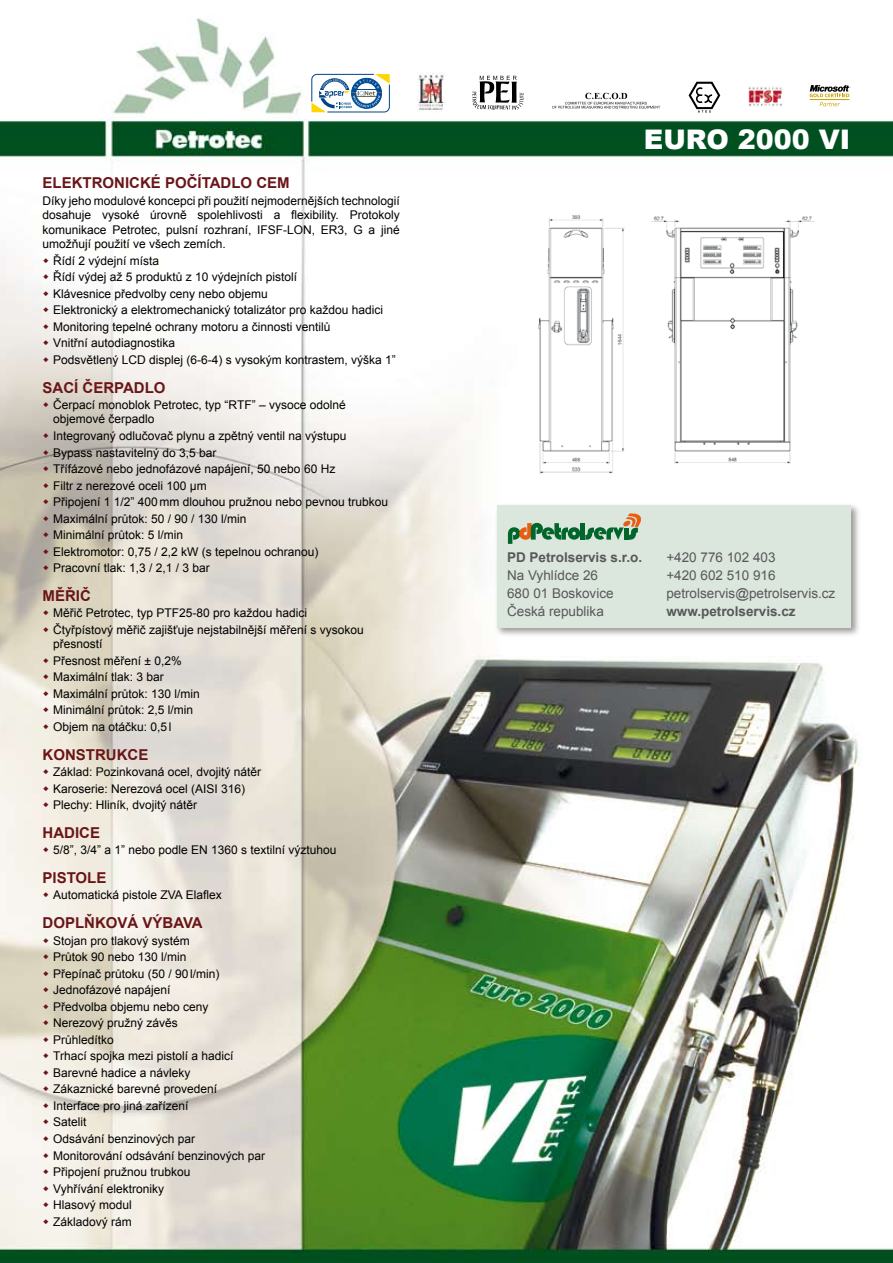
<style>
.page{position:relative;width:893px;height:1263px;background:#fff}
.page>*{position:absolute;margin:0;border:0;box-sizing:border-box;transform-origin:0 0}
.t1{font:900 27px "Arial";color:#fff}
.t2{font:700 15px "Arial";color:#6a1518}
.t3{font:13.5px/18px "Arial";color:#58585a}
.t4{font:700 13.5px "Arial";color:#58585a}
.t5{font:12px/16.5px "Arial";color:#000}
</style>
<div class="page">
<img style="left:0;top:18px;width:893px;height:1245px">
<img style="left:418px;top:73px;width:28px;height:40px">
<svg style="left:472px;top:76px;width:52px;height:34px"></svg>
<svg style="left:552px;top:93px;width:108px;height:16px"></svg>
<img style="left:739px;top:79px;width:52px;height:35px">
<svg style="left:689px;top:82px;width:31px;height:31px"></svg>
<svg style="left:311px;top:74px;width:79px;height:39px"></svg>
<svg style="left:810px;top:85px;width:40px;height:21px"></svg>
<img style="left:522px;top:193px;width:299px;height:290px">
<div style="left:494px;top:502px;width:367px;height:137px;background:#000;opacity:.4"></div>
<div style="left:497px;top:505px;width:353px;height:122px;background:#dbe6dc"></div>
<svg style="left:508px;top:513px;width:133px;height:31px"></svg>
<svg style="left:44px;top:258px;width:4px;height:5px"></svg>
<svg style="left:44px;top:274px;width:4px;height:5px"></svg>
<svg style="left:44px;top:291px;width:4px;height:5px"></svg>
<svg style="left:44px;top:307px;width:4px;height:5px"></svg>
<svg style="left:44px;top:324px;width:4px;height:5px"></svg>
<svg style="left:44px;top:340px;width:4px;height:5px"></svg>
<svg style="left:44px;top:357px;width:4px;height:5px"></svg>
<svg style="left:44px;top:402px;width:4px;height:5px"></svg>
<svg style="left:44px;top:433px;width:4px;height:5px"></svg>
<svg style="left:44px;top:450px;width:4px;height:5px"></svg>
<svg style="left:44px;top:466px;width:4px;height:5px"></svg>
<svg style="left:44px;top:483px;width:4px;height:5px"></svg>
<svg style="left:44px;top:499px;width:4px;height:5px"></svg>
<svg style="left:44px;top:516px;width:4px;height:5px"></svg>
<svg style="left:44px;top:532px;width:4px;height:5px"></svg>
<svg style="left:44px;top:549px;width:4px;height:5px"></svg>
<svg style="left:44px;top:565px;width:4px;height:5px"></svg>
<svg style="left:44px;top:610px;width:4px;height:5px"></svg>
<svg style="left:44px;top:627px;width:4px;height:5px"></svg>
<svg style="left:44px;top:658px;width:4px;height:5px"></svg>
<svg style="left:44px;top:674px;width:4px;height:5px"></svg>
<svg style="left:44px;top:691px;width:4px;height:5px"></svg>
<svg style="left:44px;top:707px;width:4px;height:5px"></svg>
<svg style="left:44px;top:724px;width:4px;height:5px"></svg>
<svg style="left:44px;top:769px;width:4px;height:5px"></svg>
<svg style="left:44px;top:786px;width:4px;height:5px"></svg>
<svg style="left:44px;top:802px;width:4px;height:5px"></svg>
<svg style="left:44px;top:847px;width:4px;height:5px"></svg>
<svg style="left:44px;top:892px;width:4px;height:5px"></svg>
<svg style="left:44px;top:938px;width:4px;height:5px"></svg>
<svg style="left:44px;top:954px;width:4px;height:5px"></svg>
<svg style="left:44px;top:971px;width:4px;height:5px"></svg>
<svg style="left:44px;top:987px;width:4px;height:5px"></svg>
<svg style="left:44px;top:1004px;width:4px;height:5px"></svg>
<svg style="left:44px;top:1020px;width:4px;height:5px"></svg>
<svg style="left:44px;top:1037px;width:4px;height:5px"></svg>
<svg style="left:44px;top:1053px;width:4px;height:5px"></svg>
<svg style="left:44px;top:1070px;width:4px;height:5px"></svg>
<svg style="left:44px;top:1086px;width:4px;height:5px"></svg>
<svg style="left:44px;top:1103px;width:4px;height:5px"></svg>
<svg style="left:44px;top:1119px;width:4px;height:5px"></svg>
<svg style="left:44px;top:1136px;width:4px;height:5px"></svg>
<svg style="left:44px;top:1152px;width:4px;height:5px"></svg>
<svg style="left:44px;top:1169px;width:4px;height:5px"></svg>
<svg style="left:44px;top:1186px;width:4px;height:5px"></svg>
<svg style="left:44px;top:1202px;width:4px;height:5px"></svg>
<svg style="left:44px;top:1219px;width:4px;height:5px"></svg>
<p class="t2" style="left:43px;top:173px;width:249px">ELEKTRONICKÉ POČÍTADLO CEM</p>
<p class="t5" style="left:43px;top:194px;width:359px;line-height:14.4px;text-align:justify">Díky jeho modulové koncepci při použití nejmodernějších technologií dosahuje vysoké úrovně spolehlivosti a flexibility. Protokoly komunikace Petrotec, pulsní rozhraní, IFSF-LON, ER3, G a jiné umožňují použití ve všech zemích.</p>
<p class="t5" style="left:53px;top:252px;width:344px">Řídí 2 výdejní místa<br>Řídí výdej až 5 produktů z 10 výdejních pistolí<br>Klávesnice předvolby ceny nebo objemu<br>Elektronický a elektromechanický totalizátor pro každou hadici Monitoring tepelné ochrany motoru a činnosti ventilů<br>Vnitřní autodiagnostika<br>Podsvětlený LCD displej (6-6-4) s vysokým kontrastem, výška 1”</p>
<p class="t2" style="left:43px;top:377px;width:125px">SACÍ ČERPADLO</p>
<p class="t5" style="left:53px;top:398px;width:294px;line-height:14.4px">Čerpací monoblok Petrotec, typ “RTF” – vysoce odolné objemové čerpadlo</p>
<p class="t5" style="left:53px;top:428px;width:337px">Integrovaný odlučovač plynu a zpětný ventil na výstupu Bypass nastavitelný do 3,5 bar<br>Třífázové nebo jednofázové napájení, 50 nebo 60 Hz<br>Filtr z nerezové oceli 100 μm<br>Připojení 1 1/2” 400mm dlouhou pružnou nebo pevnou trubkou Maximální průtok: 50 / 90 / 130 l/min<br>Minimální průtok: 5 l/min<br>Elektromotor: 0,75 / 2,2 kW (s tepelnou ochranou)<br>Pracovní tlak: 1,3 / 2,1 / 3 bar</p>
<p class="t2" style="left:43px;top:586px;width:50px">MĚŘIČ</p>
<p class="t5" style="left:53px;top:605px;width:312px">Měřič Petrotec, typ PTF25-80 pro každou hadici<br>Čtyřpístový měřič zajišťuje nejstabilnější měření s vysokou</p>
<p class="t5" style="left:53px;top:636px;width:148px">přesností<br>Přesnost měření ± 0,2%<br>Maximální tlak: 3 bar<br>Maximální průtok: 130 l/min<br>Minimální průtok: 2,5 l/min<br>Objem na otáčku: 0,5l</p>
<p class="t2" style="left:43px;top:744px;width:107px">KONSTRUKCE</p>
<p class="t5" style="left:53px;top:764px;width:210px">Základ: Pozinkovaná ocel, dvojitý nátěr<br>Karoserie: Nerezová ocel (AISI 316)<br>Plechy: Hliník, dvojitý nátěr</p>
<p class="t2" style="left:43px;top:823px;width:59px">HADICE</p>
<p class="t5" style="left:53px;top:842px;width:285px">5/8”, 3/4” a 1” nebo podle EN 1360 s textilní výztuhou</p>
<p class="t2" style="left:43px;top:868px;width:65px">PISTOLE</p>
<p class="t5" style="left:53px;top:887px;width:170px">Automatická pistole ZVA Elaflex</p>
<p class="t2" style="left:43px;top:913px;width:162px">DOPLŇKOVÁ VÝBAVA</p>
<p class="t5" style="left:53px;top:932px;width:214px">Stojan pro tlakový systém<br>Průtok 90 nebo 130 l/min<br>Přepínač průtoku (50 / 90l/min)<br>Jednofázové napájení<br>Předvolba objemu nebo ceny<br>Nerezový pružný závěs<br>Průhledítko<br>Trhací spojka mezi pistolí a hadicí<br>Barevné hadice a návleky<br>Zákaznické barevné provedení<br>Interface pro jiná zařízení<br>Satelit<br>Odsávání benzinových par<br>Monitorování odsávání benzinových par<br>Připojení pružnou trubkou<br>Vyhřívání elektroniky<br>Hlasový modul<br>Základový rám</p>
<h1 class="t1" style="left:644px;top:120px;width:208px">EURO 2000 VI</h1>
<p class="t4" style="left:507px;top:548px;width:137px">PD Petrolservis s.r.o.</p>
<p class="t3" style="left:507px;top:566px;width:108px">Na Vyhlídce 26<br>680 01 Boskovice<br>Česká republika</p>
<p class="t3" style="left:666px;top:548px;width:170px">+420 776 102 403<br>+420 602 510 916 petrolservis@petrolservis.cz</p>
<p class="t4" style="left:666px;top:602px;width:131px">www.petrolservis.cz</p>
</div>
